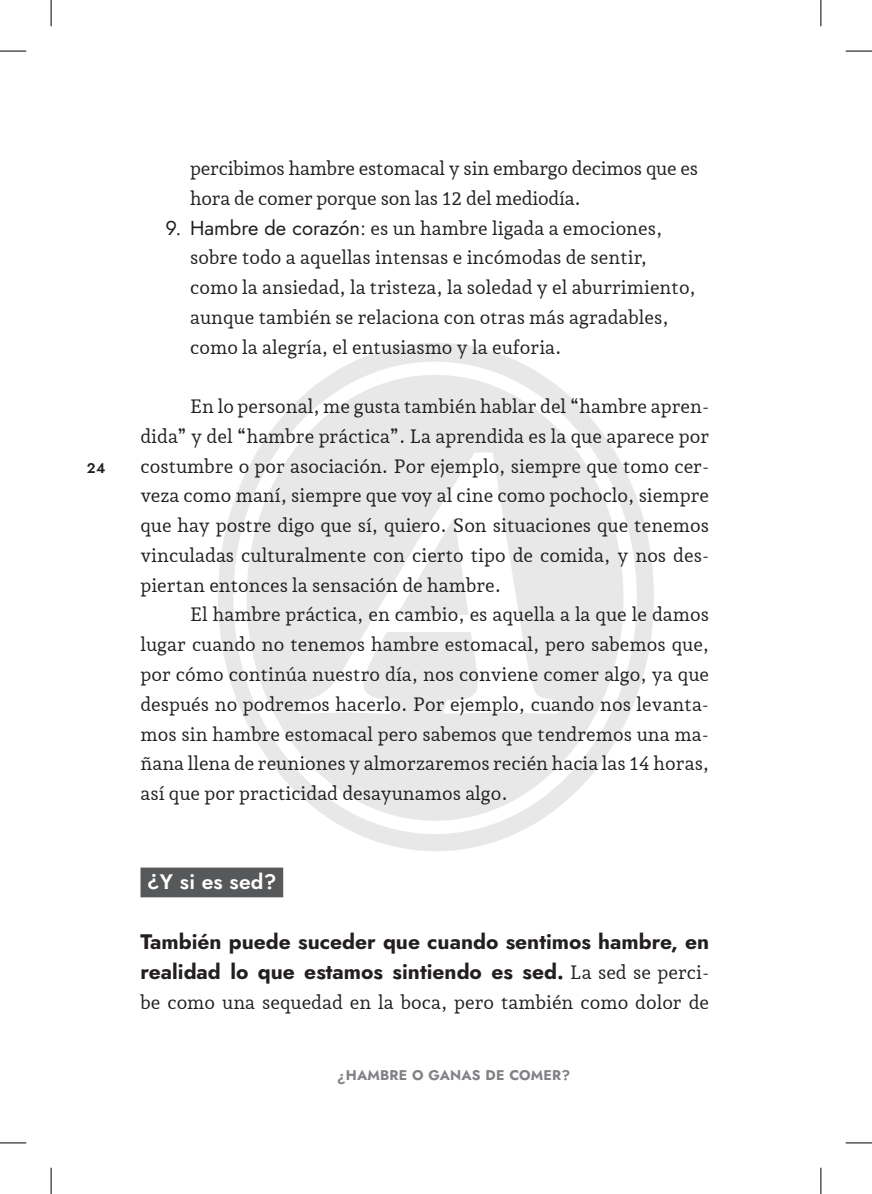
<style>
.page{position:relative;width:872px;height:1194px;background:#fff}
.page>*{position:absolute;margin:0;border:0;box-sizing:border-box;transform-origin:0 0}
.t1{font:700 21px/29.8px "Jost";color:#231f20}
.t2{font:600 21px "Jost";letter-spacing:.01em;color:#fff}
.t3{font:19.25px/29.8px "Andada Pro";color:#231f20}
.t4{font:700 14px "Jost";letter-spacing:.01em;color:#808285}
.t5{font:600 14px "Jost";color:#231f20}
.s1{font-family:"Jost";font-size:20.12px}
.s2{font-family:"Andada Pro";font-weight:400;font-size:19.25px}
</style>
<div class="page">
<div style="left:140px;top:867px;width:143px;height:30px;background:#57585a"></div>
<svg style="left:0;top:51px;width:26px;height:1px"></svg>
<svg style="left:845px;top:51px;width:26px;height:1px"></svg>
<svg style="left:0;top:1142px;width:26px;height:1px"></svg>
<svg style="left:845px;top:1142px;width:26px;height:1px"></svg>
<svg style="left:51px;top:0;width:1px;height:26px"></svg>
<svg style="left:51px;top:1167px;width:1px;height:26px"></svg>
<svg style="left:820px;top:0;width:1px;height:26px"></svg>
<svg style="left:820px;top:1167px;width:1px;height:26px"></svg>
<svg style="left:218px;top:343px;width:435px;height:508px"></svg>
<svg style="left:246px;top:375px;width:377px;height:445px;fill:#e8e8e8"></svg>
<svg style="left:397px;top:517px;width:71px;height:98px"></svg>
<p class="t5" style="left:87px;top:458px;width:20px">24</p>
<p class="t3" style="left:190px;top:154px;width:509px">percibimos hambre estomacal y sin embargo decimos que es hora de comer porque son las 12 del mediodía.</p>
<p class="t3" style="left:190px;top:213px;width:507px;text-indent:-25px"><span class="s1">9. Hambre de corazón:</span> es un hambre ligada a emociones, sobre todo a aquellas intensas e incómodas de sentir, como la ansiedad, la tristeza, la soledad y el aburrimiento, aunque también se relaciona con otras más agradables, como la alegría, el entusiasmo y la euforia.</p>
<p class="t3" style="left:140px;top:392px;width:570px;text-align:justify;text-indent:50px">En lo personal, me gusta también hablar del “hambre apren&shy;dida” y del “hambre práctica”. La aprendida es la que aparece por costumbre o por asociación. Por ejemplo, siempre que tomo cer&shy;veza como maní, siempre que voy al cine como pochoclo, siempre que hay postre digo que sí, quiero. Son situaciones que tenemos vinculadas culturalmente con cierto tipo de comida, y nos des&shy;piertan entonces la sensación de hambre.</p>
<p class="t3" style="left:140px;top:600px;width:570px;text-align:justify;text-indent:50px">El hambre práctica, en cambio, es aquella a la que le damos lugar cuando no tenemos hambre estomacal, pero sabemos que, por cómo continúa nuestro día, nos conviene comer algo, ya que después no podremos hacerlo. Por ejemplo, cuando nos levanta&shy;mos sin hambre estomacal pero sabemos que tendremos una ma&shy;ñana llena de reuniones y almorzaremos recién hacia las 14 horas, así que por practicidad desayunamos algo.</p>
<p class="t2" style="left:147px;top:867px;width:131px">¿Y si es sed?</p>
<p class="t1" style="left:140px;top:927px;width:570px">También puede suceder que cuando sentimos hambre, en realidad lo que estamos sintiendo es sed. <span class="s2">La sed se perci-</span></p>
<p class="t3" style="left:140px;top:987px;width:569px">be como una sequedad en la boca, pero también como dolor de</p>
<p class="t4" style="left:337px;top:1066px;width:234px">¿HAMBRE O GANAS DE COMER?</p>
</div>
